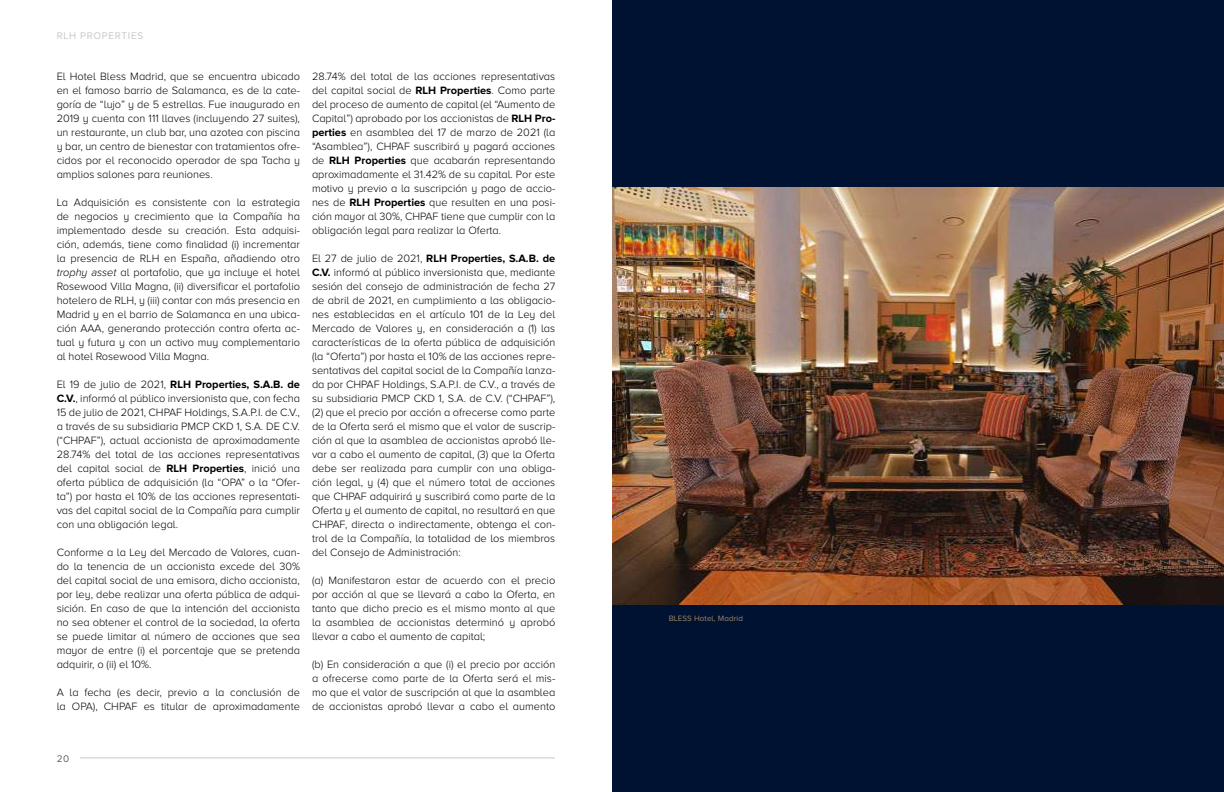
<style>
.page{position:relative;width:1224px;height:792px;background:#fff}
.page>*{position:absolute;margin:0;border:0;box-sizing:border-box;transform-origin:0 0}
.t1{font:300 11px/14px "Proxima Nova A";color:#000;text-align:justify}
.t2{font:10px "Proxima Nova A";letter-spacing:.07em;color:#c6c8c7}
.t3{font:10px "Proxima Nova A";color:#5f6369}
.t4{font:8px "Proxima Nova A";letter-spacing:.01em;color:#9e8667}
.s1{font-style:italic}
.s2{font-weight:700}
</style>
<div class="page">
<hr style="left:80px;top:758px;width:475px;height:1px;background:#c6c8c7">
<div style="left:612px;top:0;width:612px;height:792px;background:#001231"></div>
<img style="left:612px;top:187px;width:612px;height:418px">
<p class="t2" style="left:57px;top:30px;width:88px">RLH PROPERTIES</p>
<p class="t1" style="left:57px;top:69px;width:245px">El Hotel Bless Madrid, que se encuentra ubicado en el famoso barrio de Salamanca, es de la cate&shy;goría de “lujo” y de 5 estrellas. Fue inaugurado en 2019 y cuenta con 111 llaves (incluyendo 27 suites), un restaurante, un club bar, una azotea con piscina y bar, un centro de bienestar con tratamientos ofre&shy;cidos por el reconocido operador de spa Tacha y amplios salones para reuniones.</p>
<p class="t1" style="left:57px;top:195px;width:245px">La Adquisición es consistente con la estrategia de negocios y crecimiento que la Compañía ha implementado desde su creación. Esta adquisi&shy;ción, además, tiene como finalidad (i) incrementar la presencia de RLH en España, añadiendo otro <span class="s1">trophy asset</span> al portafolio, que ya incluye el hotel Rosewood Villa Magna, (ii) diversificar el portafolio hotelero de RLH, y (iii) contar con más presencia en Madrid y en el barrio de Salamanca en una ubica&shy;ción AAA, generando protección contra oferta ac&shy;tual y futura y con un activo muy complementario al hotel Rosewood Villa Magna.</p>
<p class="t1" style="left:57px;top:377px;width:245px">El 19 de julio de 2021, <span class="s2">RLH Properties, S.A.B. de C.V.</span>, informó al público inversionista que, con fecha 15 de julio de 2021, CHPAF Holdings, S.A.P.I. de C.V., a través de su subsidiaria PMCP CKD 1, S.A. DE C.V. (“CHPAF”), actual accionista de aproximadamente 28.74% del total de las acciones representativas del capital social de <span class="s2">RLH Properties</span>, inició una oferta pública de adquisición (la “OPA” o la “Ofer&shy;ta”) por hasta el 10% de las acciones representati&shy;vas del capital social de la Compañía para cumplir con una obligación legal.</p>
<p class="t1" style="left:57px;top:545px;width:245px">Conforme a la Ley del Mercado de Valores, cuan&shy;do la tenencia de un accionista excede del 30% del capital social de una emisora, dicho accionista, por ley, debe realizar una oferta pública de adqui&shy;sición. En caso de que la intención del accionista no sea obtener el control de la sociedad, la oferta se puede limitar al número de acciones que sea mayor de entre (i) el porcentaje que se pretenda adquirir, o (ii) el 10%.</p>
<p class="t1" style="left:57px;top:686px;width:245px">A la fecha (es decir, previo a la conclusión de la OPA), CHPAF es titular de aproximadamente</p>
<p class="t1" style="left:312px;top:69px;width:245px">28.74% del total de las acciones representativas del capital social de <span class="s2">RLH Properties</span>. Como parte del proceso de aumento de capital (el “Aumento de Capital”) aprobado por los accionistas de <span class="s2">RLH Pro&shy;perties</span> en asamblea del 17 de marzo de 2021 (la “Asamblea”), CHPAF suscribirá y pagará acciones de <span class="s2">RLH Properties</span> que acabarán representando aproximadamente el 31.42% de su capital. Por este motivo y previo a la suscripción y pago de accio&shy;nes de <span class="s2">RLH Properties</span> que resulten en una posi&shy;ción mayor al 30%, CHPAF tiene que cumplir con la obligación legal para realizar la Oferta.</p>
<p class="t1" style="left:312px;top:251px;width:245px">El 27 de julio de 2021, <span class="s2">RLH Properties, S.A.B. de C.V.</span> informó al público inversionista que, mediante sesión del consejo de administración de fecha 27 de abril de 2021, en cumplimiento a las obligacio&shy;nes establecidas en el artículo 101 de la Ley del Mercado de Valores y, en consideración a (1) las características de la oferta pública de adquisición (la “Oferta”) por hasta el 10% de las acciones repre&shy;sentativas del capital social de la Compañía lanza&shy;da por CHPAF Holdings, S.A.P.I. de C.V., a través de su subsidiaria PMCP CKD 1, S.A. de C.V. (“CHPAF”), (2) que el precio por acción a ofrecerse como parte de la Oferta será el mismo que el valor de suscrip&shy;ción al que la asamblea de accionistas aprobó lle&shy;var a cabo el aumento de capital, (3) que la Oferta debe ser realizada para cumplir con una obliga&shy;ción legal, y (4) que el número total de acciones que CHPAF adquirirá y suscribirá como parte de la Oferta y el aumento de capital, no resultará en que CHPAF, directa o indirectamente, obtenga el con&shy;trol de la Compañía, la totalidad de los miembros del Consejo de Administración:</p>
<p class="t1" style="left:312px;top:573px;width:245px">(a) Manifestaron estar de acuerdo con el precio por acción al que se llevará a cabo la Oferta, en tanto que dicho precio es el mismo monto al que la asamblea de accionistas determinó y aprobó llevar a cabo el aumento de capital;</p>
<p class="t1" style="left:312px;top:658px;width:245px">(b) En consideración a que (i) el precio por acción a ofrecerse como parte de la Oferta será el mis&shy;mo que el valor de suscripción al que la asamblea de accionistas aprobó llevar a cabo el aumento</p>
<p class="t3" style="left:57px;top:753px;width:14px">20</p>
<p class="t4" style="left:669px;top:614px;width:76px">BLESS Hotel, Madrid</p>
</div>
